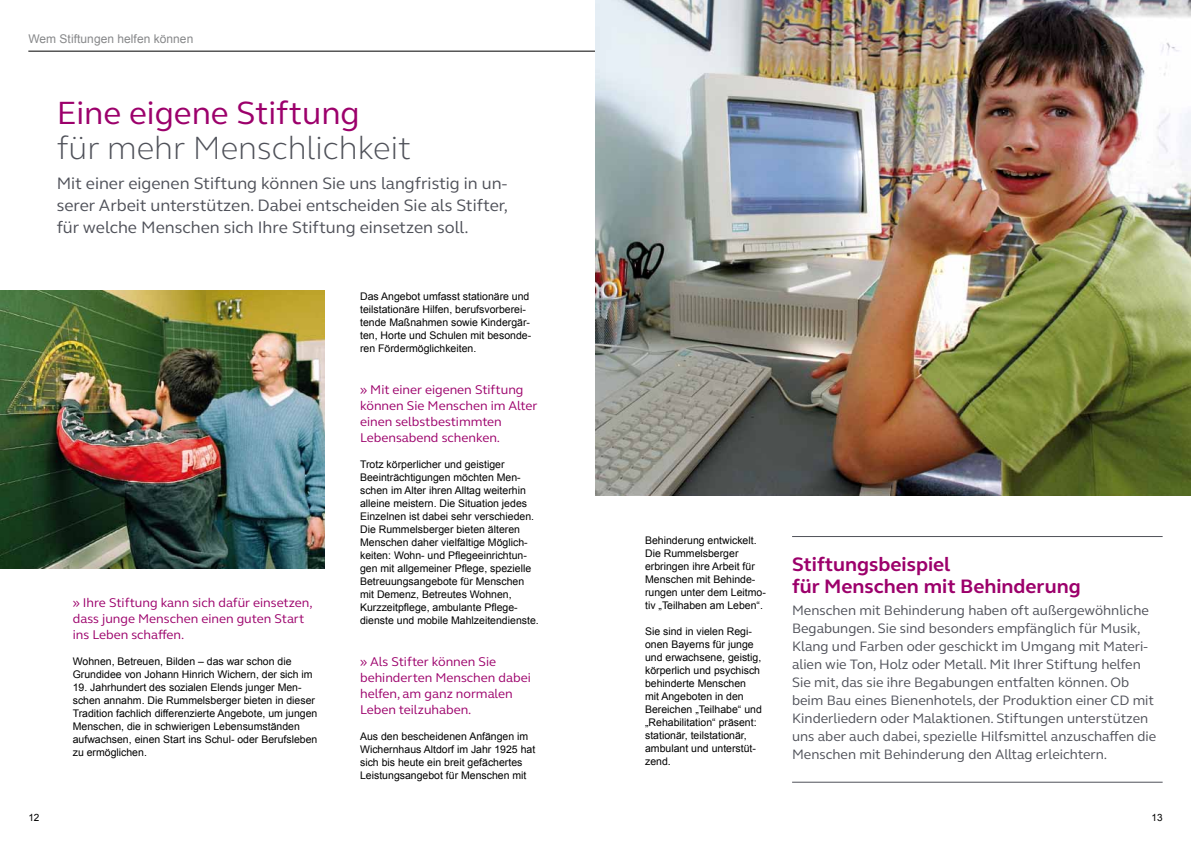
<style>
.page{position:relative;width:1191px;height:842px;background:#fff}
.page>*{position:absolute;margin:0;border:0;box-sizing:border-box;transform-origin:0 0}
.t1{font:300 33px "FS Elliot";color:#4f5159}
.t2{font:33px "FS Elliot";color:#9c006b}
.t3{font:700 20px/22px "FS Elliot";color:#9c006b}
.t4{font:17px/22px "FS Elliot";color:#4f5159;text-align:justify}
.t5{font:14px/18px "FS Elliot";color:#4f5159}
.t6{font:13px/16px "FS Elliot";color:#9c006b}
.t7{font:12px "Arial";letter-spacing:.005em;color:#87888a}
.t8{font:10.5px/13px "Arial";color:#000}
.t9{font:10px "Arial";color:#000}
</style>
<div class="page">
<img style="left:0;top:291px;width:324px;height:277px">
<hr style="left:28px;top:51px;width:794px;height:1px;background:#000">
<hr style="left:792px;top:536px;width:370px;height:1px;background:#4f5159">
<hr style="left:792px;top:782px;width:370px;height:1px;background:#4f5159">
<img style="left:595px;top:0;width:596px;height:495px">
<p class="t7" style="left:28px;top:31px;width:166px">Wem Stiftungen helfen können</p>
<h1 class="t2" style="left:57px;top:91px;width:305px">Eine eigene Stiftung</h1>
<h1 class="t1" style="left:57px;top:126px;width:356px">für mehr Menschlichkeit</h1>
<h3 class="t4" style="left:57px;top:171px;width:453px">Mit einer eigenen Stiftung können Sie uns langfristig in un&shy;serer Arbeit unterstützen. Dabei entscheiden Sie als Stifter, für welche Menschen sich Ihre Stiftung einsetzen soll.</h3>
<p class="t6" style="left:73px;top:594px;width:241px">» Ihre Stiftung kann sich dafür einsetzen, dass junge Menschen einen guten Start ins Leben schaffen.</p>
<p class="t8" style="left:73px;top:654px;width:241px">Wohnen, Betreuen, Bilden – das war schon die<br>Grundidee von Johann Hinrich Wichern, der sich im</p>
<p class="t8" style="left:73px;top:680px;width:246px">19. Jahrhundert des sozialen Elends junger Men&shy;schen annahm. Die Rummelsberger bieten in dieser Tradition fachlich differenzierte Angebote, um jungen Menschen, die in schwierigen Lebensumständen aufwachsen, einen Start ins Schul- oder Berufsleben zu ermöglichen.</p>
<p class="t8" style="left:360px;top:290px;width:173px">Das Angebot umfasst stationäre und teilstationäre Hilfen, berufsvorberei&shy;tende Maßnahmen sowie Kindergär&shy;ten, Horte und Schulen mit besonde&shy;ren Fördermöglichkeiten.</p>
<p class="t6" style="left:360px;top:381px;width:179px">» Mit einer eigenen Stiftung können Sie Menschen im Alter einen selbstbestimmten<br>Lebensabend schenken.</p>
<p class="t8" style="left:360px;top:458px;width:180px">Trotz körperlicher und geistiger Beeinträchtigungen möchten Men&shy;schen im Alter ihren Alltag weiterhin alleine meistern. Die Situation jedes Einzelnen ist dabei sehr verschieden.<br>Die Rummelsberger bieten älteren Menschen daher vielfältige Möglich&shy;keiten: Wohn- und Pflegeeinrichtun&shy;gen mit allgemeiner Pflege, spezielle Betreuungsangebote für Menschen mit Demenz, Betreutes Wohnen, Kurzzeitpflege, ambulante Pflege&shy;dienste und mobile Mahlzeitendienste.</p>
<p class="t6" style="left:360px;top:653px;width:172px">» Als Stifter können Sie behinderten Menschen dabei helfen, am ganz normalen<br>Leben teilzuhaben.</p>
<p class="t8" style="left:360px;top:730px;width:177px">Aus den bescheidenen Anfängen im Wichernhaus Altdorf im Jahr 1925 hat sich bis heute ein breit gefächertes Leistungsangebot für Menschen mit</p>
<p class="t8" style="left:645px;top:534px;width:122px">Behinderung entwickelt.<br>Die Rummelsberger erbringen ihre Arbeit für<br>Menschen mit Behinde&shy;rungen unter dem Leitmo&shy;tiv „Teilhaben am Leben“.</p>
<p class="t8" style="left:645px;top:625px;width:118px">Sie sind in vielen Regi&shy;onen Bayerns für junge und erwachsene, geistig, körperlich und psychisch behinderte Menschen mit Angeboten in den<br>Bereichen „Teilhabe“ und „Rehabilitation“ präsent: stationär, teilstationär, ambulant und unterstüt&shy;zend.</p>
<h2 class="t3" style="left:792px;top:553px;width:290px">Stiftungsbeispiel<br>für Menschen mit Behinderung</h2>
<p class="t5" style="left:792px;top:601px;width:366px">Menschen mit Behinderung haben oft außergewöhnliche Begabungen. Sie sind besonders empfänglich für Musik, Klang und Farben oder geschickt im Umgang mit Materi&shy;alien wie Ton, Holz oder Metall. Mit Ihrer Stiftung helfen Sie mit, das sie ihre Begabungen entfalten können. Ob beim Bau eines Bienenhotels, der Produktion einer CD mit Kinderliedern oder Malaktionen. Stiftungen unterstützen uns aber auch dabei, spezielle Hilfsmittel anzuschaffen die Menschen mit Behinderung den Alltag erleichtern.</p>
<p class="t9" style="left:28px;top:811px;width:13px">12</p>
<p class="t9" style="left:1151px;top:811px;width:13px">13</p>
</div>
